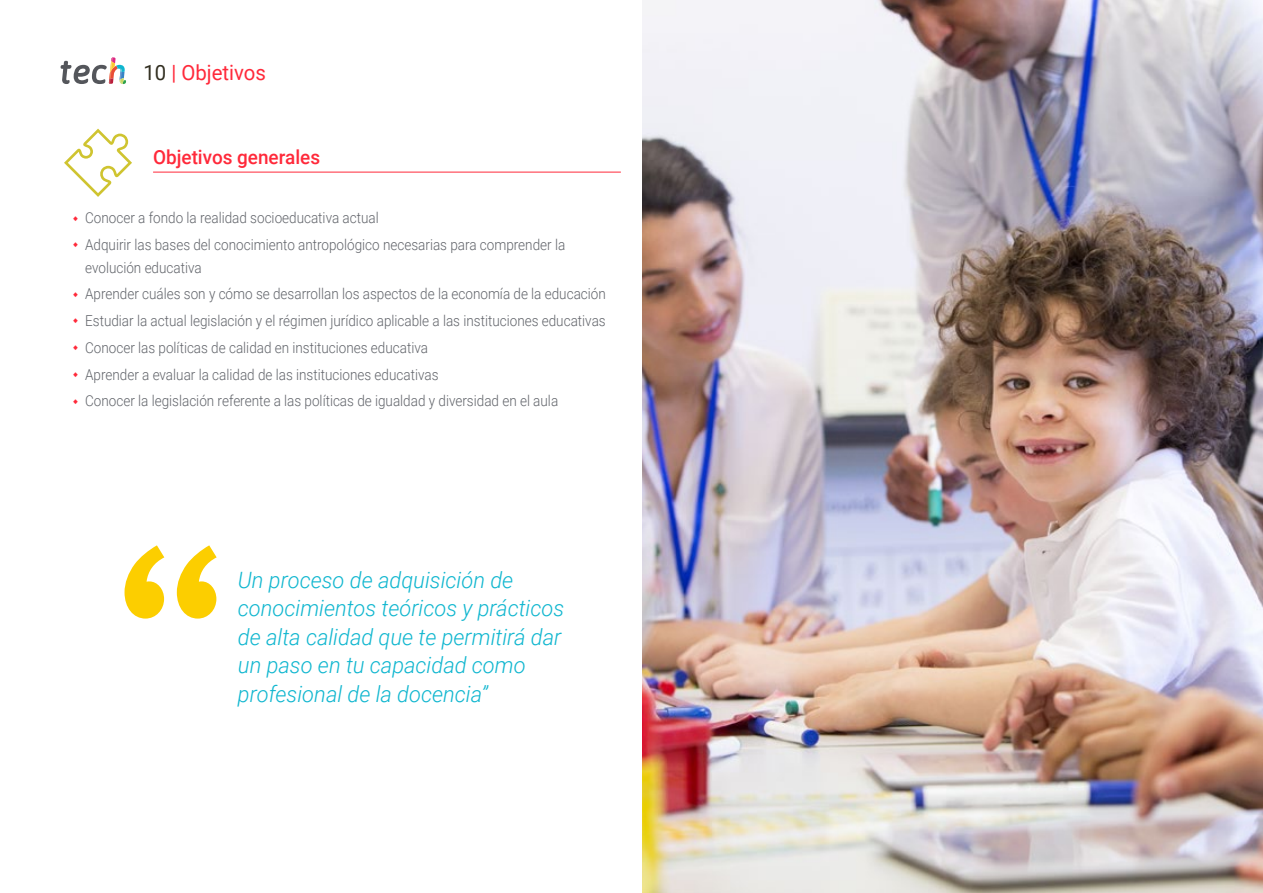
<style>
.page{position:relative;width:1263px;height:893px;background:#fff}
.page>*{position:absolute;margin:0;border:0;box-sizing:border-box;transform-origin:0 0}
.t1{font:italic 300 22.5px/28.5px "Roboto";color:#0fb6cf}
.t2{font:21px "Roboto";color:#ff293a}
.t3{font:500 19.5px "Roboto";color:#ff293a}
.t4{font:300 15px/26.7px "Roboto";color:#61646a;scale:.9 1}
.s1{color:#312e20}
</style>
<div class="page">
<svg style="left:61px;top:57px;width:65px;height:27px"></svg>
<hr style="left:153px;top:172px;width:468px;height:1px;background:#ff293a">
<svg style="left:64px;top:129px;width:68px;height:68px"></svg>
<svg style="left:125px;top:545px;width:92px;height:74px"></svg>
<img style="left:642px;top:0;width:621px;height:893px">
<h2 class="t2" style="left:144px;top:57px;width:124px"><span class="s1">10</span> | Objetivos</h2>
<h3 class="t3" style="left:153px;top:143px;width:169px">Objetivos generales</h3>
<p class="t4" style="left:85px;top:204px;width:535px">Conocer a fondo la realidad socioeducativa actual<br>Adquirir las bases del conocimiento antropológico necesarias para comprender la</p>
<p class="t4" style="left:85px;top:253px;width:580px">evolución educativa<br>Aprender cuáles son y cómo se desarrollan los aspectos de la economía de la educación Estudiar la actual legislación y el régimen jurídico aplicable a las instituciones educativas Conocer las políticas de calidad en instituciones educativa<br>Aprender a evaluar la calidad de las instituciones educativas<br>Conocer la legislación referente a las políticas de igualdad y diversidad en el aula</p>
<h1 class="t1" style="left:238px;top:565px;width:328px">Un proceso de adquisición de conocimientos teóricos y prácticos de alta calidad que te permitirá dar un paso en tu capacidad como profesional de la docencia”</h1>
</div>
